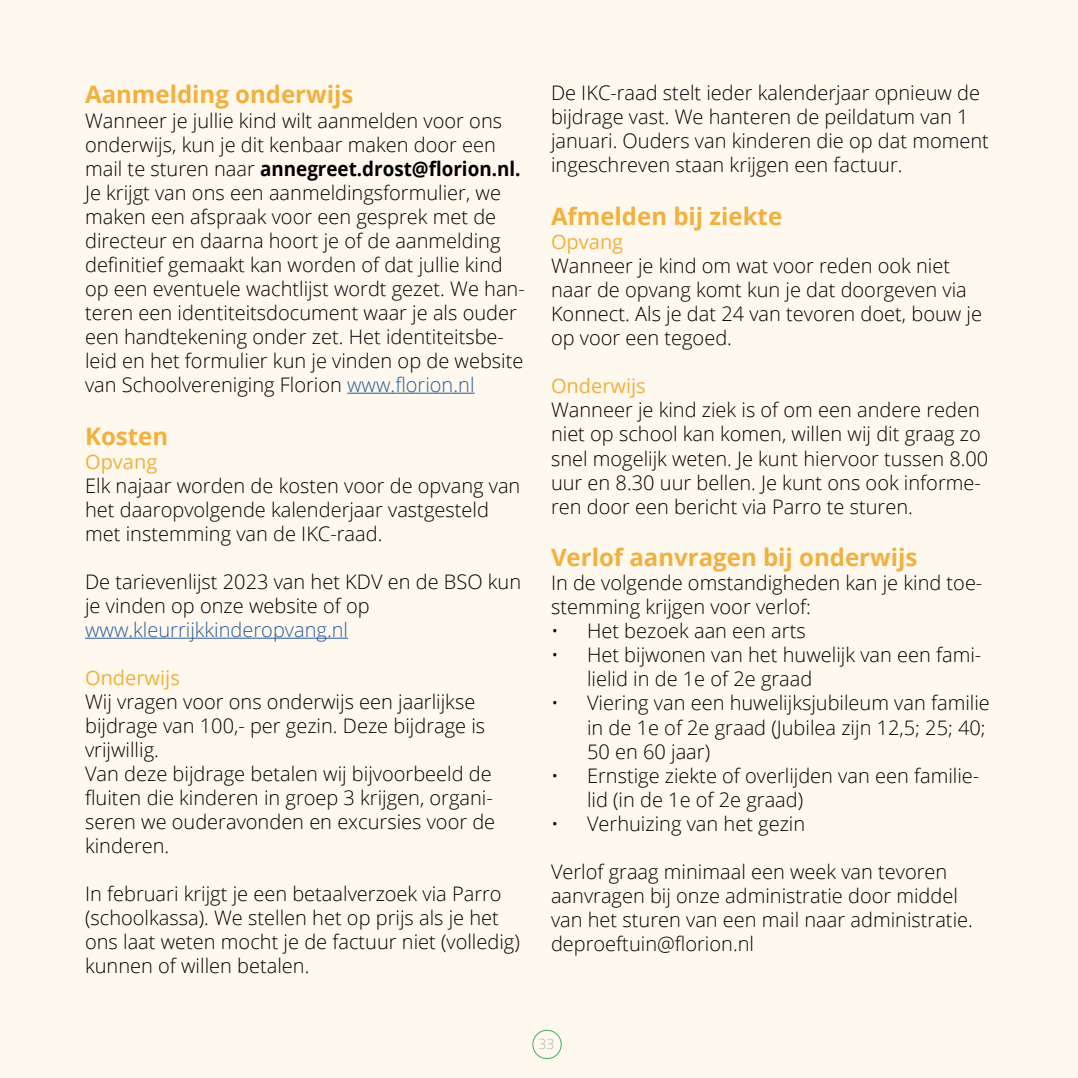
<style>
.page{position:relative;width:1078px;height:1078px;background:#fff}
.page>*{position:absolute;margin:0;border:0;box-sizing:border-box;transform-origin:0 0}
.t1{font:700 24px "Open Sans";color:#f2b03e}
.t2{font:300 20px/24px "Open Sans";color:#000}
.t3{font:20px "Open Sans";color:#f2b03e}
.t4{font:300 20px "Open Sans";color:#275b9b}
.t5{font:300 14px "Open Sans";color:#b3b2b2}
.s1{font-weight:700}
.s2{color:#275b9b}
</style>
<div class="page">
<div style="left:0;top:0;width:1077px;height:1077px;background:#fef8ee"></div>
<div style="left:532px;top:1029px;width:29px;height:29px;border:1px solid #42af62;border-radius:50%"></div>
<hr style="left:347px;top:392px;width:127px;height:1px;background:#275b9b">
<hr style="left:85px;top:637px;width:263px;height:1px;background:#275b9b">
<p class="t1" style="left:85px;top:78px;width:269px">Aanmelding onderwijs</p>
<p class="t2" style="left:85px;top:108px;width:441px">Wanneer je jullie kind wilt aanmelden voor ons onderwijs, kun je dit kenbaar maken door een mail te sturen naar <span class="s1">annegreet.drost@florion.nl.<br></span>Je krijgt van ons een aanmeldingsformulier, we maken een afspraak voor een gesprek met de directeur en daarna hoort je of de aanmelding definitief gemaakt kan worden of dat jullie kind op een eventuele wachtlijst wordt gezet. We han&shy;teren een identiteitsdocument waar je als ouder een handtekening onder zet. Het identiteitsbe&shy;leid en het formulier kun je vinden op de website van Schoolvereniging Florion <span class="s2">www.florion.nl</span></p>
<p class="t1" style="left:85px;top:419px;width:85px">Kosten</p>
<p class="t3" style="left:85px;top:447px;width:74px">Opvang</p>
<p class="t2" style="left:85px;top:472px;width:436px">Elk najaar worden de kosten voor de opvang van het daaropvolgende kalenderjaar vastgesteld met instemming van de IKC-raad.</p>
<p class="t2" style="left:85px;top:568px;width:437px">De tarievenlijst 2023 van het KDV en de BSO kun je vinden op onze website of op</p>
<p class="t4" style="left:85px;top:615px;width:264px">www.kleurrijkkinderopvang.nl</p>
<p class="t3" style="left:85px;top:663px;width:96px">Onderwijs</p>
<p class="t2" style="left:85px;top:688px;width:411px">Wij vragen voor ons onderwijs een jaarlijkse bijdrage van 100,- per gezin. Deze bijdrage is vrijwillig.<br>Van deze bijdrage betalen wij bijvoorbeeld de fluiten die kinderen in groep 3 krijgen, organi&shy;seren we ouderavonden en excursies voor de kinderen.</p>
<p class="t2" style="left:85px;top:880px;width:436px">In februari krijgt je een betaalverzoek via Parro (schoolkassa). We stellen het op prijs als je het ons laat weten mocht je de factuur niet (volledig) kunnen of willen betalen.</p>
<p class="t2" style="left:551px;top:81px;width:439px">De IKC-raad stelt ieder kalenderjaar opnieuw de bijdrage vast. We hanteren de peildatum van 1 januari. Ouders van kinderen die op dat moment ingeschreven staan krijgen een factuur.</p>
<p class="t1" style="left:551px;top:199px;width:233px">Afmelden bij ziekte</p>
<p class="t3" style="left:551px;top:228px;width:74px">Opvang</p>
<p class="t2" style="left:551px;top:253px;width:432px">Wanneer je kind om wat voor reden ook niet naar de opvang komt kun je dat doorgeven via Konnect. Als je dat 24 van tevoren doet, bouw je op voor een tegoed.</p>
<p class="t3" style="left:551px;top:372px;width:96px">Onderwijs</p>
<p class="t2" style="left:551px;top:397px;width:439px">Wanneer je kind ziek is of om een andere reden niet op school kan komen, willen wij dit graag zo snel mogelijk weten. Je kunt hiervoor tussen 8.00 uur en 8.30 uur bellen. Je kunt ons ook informe&shy;ren door een bericht via Parro te sturen.</p>
<p class="t1" style="left:551px;top:540px;width:368px">Verlof aanvragen bij onderwijs</p>
<p class="t2" style="left:551px;top:570px;width:433px">In de volgende omstandigheden kan je kind toe&shy;stemming krijgen voor verlof:</p>
<p class="t2" style="left:551px;top:618px;width:256px">• Het bezoek aan een arts</p>
<p class="t2" style="left:587px;top:642px;width:395px;text-indent:-36px">• Het bijwonen van het huwelijk van een fami&shy;lielid in de 1e of 2e graad</p>
<p class="t2" style="left:587px;top:690px;width:404px;text-indent:-36px">• Viering van een huwelijksjubileum van familie in de 1e of 2e graad (Jubilea zijn 12,5; 25; 40;<br>50 en 60 jaar)</p>
<p class="t2" style="left:587px;top:762px;width:393px;text-indent:-36px">• Ernstige ziekte of overlijden van een familie&shy;lid (in de 1e of 2e graad)</p>
<p class="t2" style="left:551px;top:810px;width:256px">• Verhuizing van het gezin</p>
<p class="t2" style="left:551px;top:858px;width:423px">Verlof graag minimaal een week van tevoren aanvragen bij onze administratie door middel van het sturen van een mail naar administratie. deproeftuin@florion.nl</p>
<p class="t5" style="left:538px;top:1033px;width:17px">33</p>
</div>
